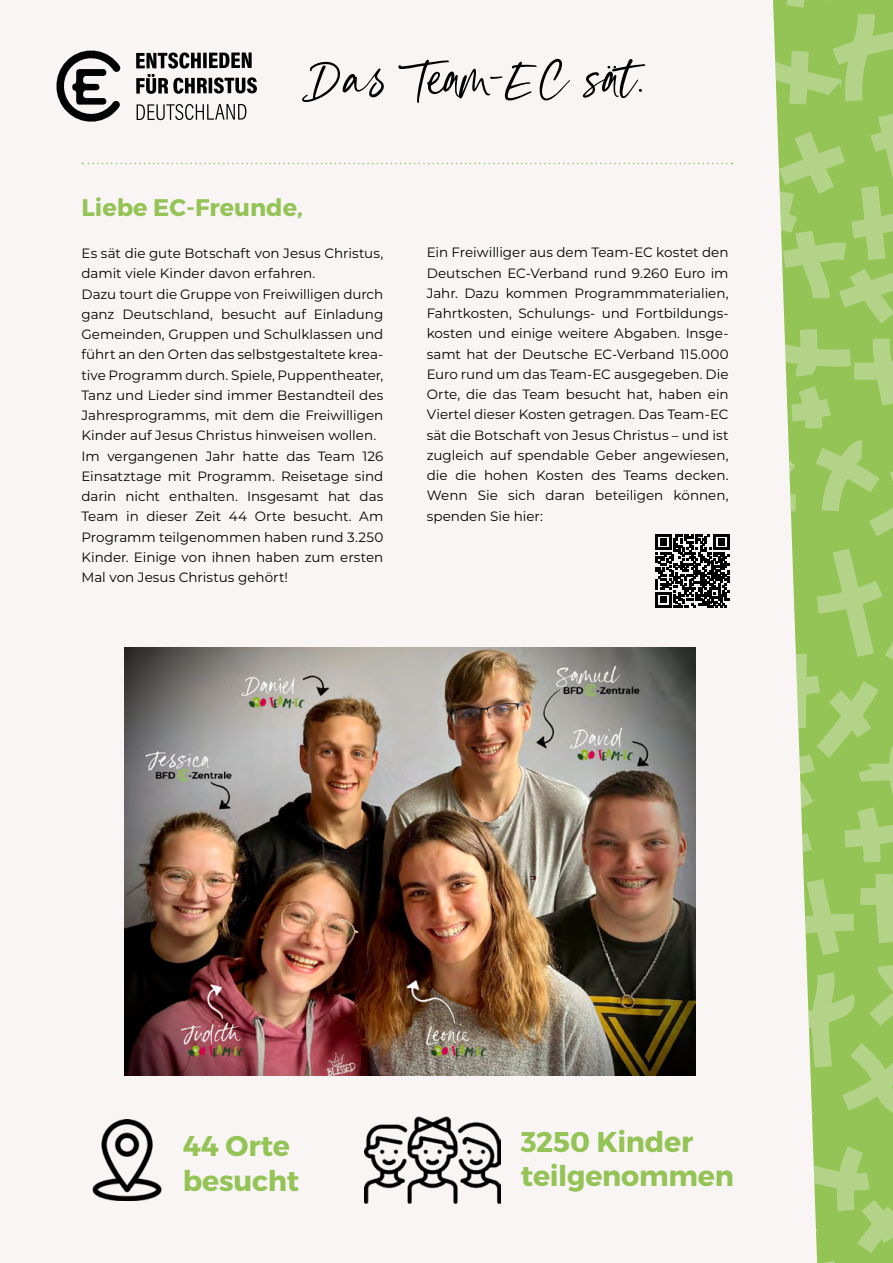
<style>
.page{position:relative;width:893px;height:1263px;background:#fff}
.page>*{position:absolute;margin:0;border:0;box-sizing:border-box;transform-origin:0 0}
.t1{font:54px "Goldney";letter-spacing:-.01em;color:#000}
.t2{font:700 28.5px/34.2px "Montserrat";letter-spacing:-.01em;color:#94c356}
.t3{font:700 24px "Montserrat";color:#94c356}
.t4{font:13.5px/20.2px "Montserrat";color:#000}
</style>
<div class="page">
<div style="left:0;top:0;width:872px;height:1263px;background:#f9f5f5"></div>
<svg style="left:56px;top:51px;width:65px;height:71px"></svg>
<svg style="left:136px;top:52px;width:121px;height:42px"></svg>
<svg style="left:137px;top:104px;width:109px;height:16px"></svg>
<svg style="left:82px;top:163px;width:650px;height:1px"></svg>
<svg style="left:773px;top:0;width:120px;height:1263px"></svg>
<img style="left:125px;top:648px;width:571px;height:428px">
<svg style="left:656px;top:534px;width:73px;height:74px"></svg>
<img style="left:92px;top:1119px;width:70px;height:81px">
<img style="left:365px;top:1116px;width:135px;height:88px">
<h1 class="t1" style="left:306px;top:47px;width:342px">Das Team-EC sät.</h1>
<h3 class="t3" style="left:81px;top:192px;width:223px">Liebe EC-Freunde,</h3>
<p class="t4" style="left:81px;top:243px;width:303px">Es sät die gute Botschaft von Jesus Christus, damit viele Kinder davon erfahren.<br>Dazu tourt die Gruppe von Freiwilligen durch ganz Deutschland, besucht auf Einladung Gemeinden, Gruppen und Schulklassen und führt an den Orten das selbstgestaltete krea&shy;tive Programm durch. Spiele, Puppentheater, Tanz und Lieder sind immer Bestandteil des Jahresprogramms, mit dem die Freiwilligen Kinder auf Jesus Christus hinweisen wollen.<br>Im vergangenen Jahr hatte das Team 126<br>Einsatztage mit Programm. Reisetage sind darin nicht enthalten. Insgesamt hat das Team in dieser Zeit 44 Orte besucht. Am Programm teilgenommen haben rund 3.250<br>Kinder. Einige von ihnen haben zum ersten Mal von Jesus Christus gehört!</p>
<p class="t4" style="left:427px;top:242px;width:303px;text-align:justify">Ein Freiwilliger aus dem Team-EC kostet den Deutschen EC-Verband rund 9.260 Euro im Jahr. Dazu kommen Programmmaterialien, Fahrtkosten, Schulungs- und Fortbildungs&shy;kosten und einige weitere Abgaben. Insge&shy;samt hat der Deutsche EC-Verband 115.000<br>Euro rund um das Team-EC ausgegeben. Die Orte, die das Team besucht hat, haben ein Viertel dieser Kosten getragen. Das Team-EC sät die Botschaft von Jesus Christus – und ist zugleich auf spendable Geber angewiesen, die die hohen Kosten des Teams decken.<br>Wenn Sie sich daran beteiligen können, spenden Sie hier:</p>
<h2 class="t2" style="left:183px;top:1129px;width:118px">44 Orte besucht</h2>
<h2 class="t2" style="left:521px;top:1125px;width:215px">3250 Kinder teilgenommen</h2>
</div>
